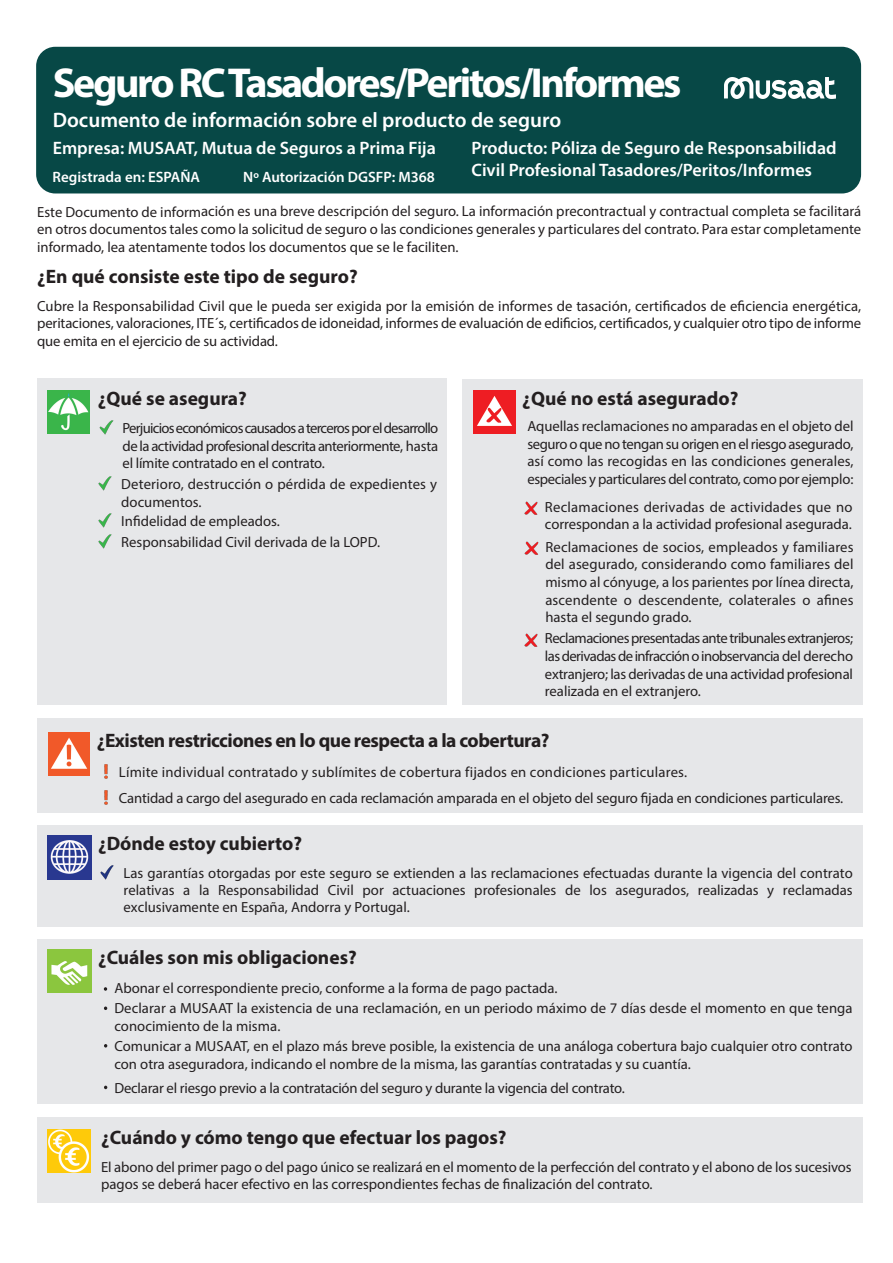
<style>
.page{position:relative;width:893px;height:1263px;background:#fff}
.page>*{position:absolute;margin:0;border:0;box-sizing:border-box;transform-origin:0 0}
.t1{font:700 42px "Myriad Pro";letter-spacing:-.06em;color:#fff}
.t2{font:600 21px "Myriad Pro";color:#fff}
.t3{font:700 19.5px "Myriad Pro";color:#231f20}
.t4{font:700 19.5px "Myriad Pro";letter-spacing:-.025em;color:#231f20}
.t5{font:600 18px/21.6px "Myriad Pro";color:#fff}
.t6{font:600 15px "Myriad Pro";color:#fff}
.t7{font:14.7px/17.7px "Myriad Pro";color:#231f20;text-align:justify}
</style>
<div class="page">
<div style="left:36px;top:47px;width:825px;height:146px;background:#074846;border-radius:19px"></div>
<div style="left:463px;top:379px;width:400px;height:326px;background:#e6e7e9"></div>
<div style="left:37px;top:379px;width:410px;height:326px;background:#e6e7e9"></div>
<img style="left:48px;top:390px;width:41px;height:44px">
<img style="left:473px;top:390px;width:42px;height:44px">
<img style="left:524px;top:501px;width:14px;height:14px">
<img style="left:99px;top:420px;width:15px;height:15px">
<div style="left:37px;top:718px;width:826px;height:94px;background:#e6e7e9"></div>
<img style="left:48px;top:733px;width:42px;height:43px">
<img style="left:104px;top:765px;width:4px;height:14px">
<div style="left:38px;top:825px;width:825px;height:101px;background:#e6e7e9"></div>
<img style="left:48px;top:836px;width:43px;height:43px">
<img style="left:100px;top:865px;width:14px;height:15px">
<img style="left:98px;top:476px;width:14px;height:15px">
<img style="left:524px;top:541px;width:15px;height:14px">
<img style="left:524px;top:633px;width:14px;height:14px">
<img style="left:98px;top:513px;width:14px;height:36px">
<img style="left:104px;top:790px;width:4px;height:15px">
<div style="left:38px;top:939px;width:825px;height:165px;background:#e6e7e9"></div>
<img style="left:48px;top:950px;width:43px;height:43px">
<svg style="left:104px;top:987px;width:3px;height:4px"></svg>
<svg style="left:104px;top:1006px;width:3px;height:4px"></svg>
<div style="left:38px;top:1117px;width:825px;height:86px;background:#e6e7e9"></div>
<img style="left:47px;top:1129px;width:44px;height:44px">
<img style="left:724px;top:78px;width:111px;height:20px">
<h1 class="t1" style="left:53px;top:68px;width:630px">Seguro RC Tasadores/Peritos/Informes</h1>
<h2 class="t2" style="left:53px;top:112px;width:510px">Documento de información sobre el producto de seguro</h2>
<p class="t5" style="left:53px;top:139px;width:385px">Empresa: MUSAAT, Mutua de Seguros a Prima Fija</p>
<p class="t5" style="left:471px;top:139px;width:367px">Producto: Póliza de Seguro de Responsabilidad<br>Civil Profesional Tasadores/Peritos/Informes</p>
<p class="t6" style="left:53px;top:171px;width:149px">Registrada en: ESPAÑA</p>
<p class="t6" style="left:243px;top:171px;width:193px">Nº Autorización DGSFP: M368</p>
<p class="t7" style="left:37px;top:204px;width:826px">Este Documento de información es una breve descripción del seguro. La información precontractual y contractual completa se facilitará en otros documentos tales como la solicitud de seguro o las condiciones generales y particulares del contrato. Para estar completamente informado, lea atentamente todos los documentos que se le faciliten.</p>
<h3 class="t3" style="left:37px;top:269px;width:322px">¿En qué consiste este tipo de seguro?</h3>
<p class="t7" style="left:37px;top:298px;width:826px">Cubre la Responsabilidad Civil que le pueda ser exigida por la emisión de informes de tasación, certificados de eficiencia energética, peritaciones, valoraciones, ITE´s, certificados de idoneidad, informes de evaluación de edificios, certificados, y cualquier otro tipo de informe que emita en el ejercicio de su actividad.</p>
<h3 class="t3" style="left:98px;top:391px;width:151px">¿Qué se asegura?</h3>
<h3 class="t3" style="left:522px;top:391px;width:218px">¿Qué no está asegurado?</h3>
<p class="t7" style="left:123px;top:420px;width:317px">Perjuicios económicos causados a terceros por el desarrollo de la actividad profesional descrita anteriormente, hasta el límite contratado en el contrato.</p>
<p class="t7" style="left:121px;top:476px;width:317px">Deterioro, destrucción o pérdida de expedientes y documentos.</p>
<p class="t7" style="left:121px;top:512px;width:260px;line-height:21px">Infidelidad de empleados.<br>Responsabilidad Civil derivada de la LOPD.</p>
<p class="t7" style="left:527px;top:418px;width:328px">Aquellas reclamaciones no amparadas en el objeto del seguro o que no tengan su origen en el riesgo asegurado, así como las recogidas en las condiciones generales, especiales y particulares del contrato, como por ejemplo:</p>
<p class="t7" style="left:545px;top:499px;width:309px">Reclamaciones derivadas de actividades que no correspondan a la actividad profesional asegurada.</p>
<p class="t7" style="left:545px;top:539px;width:310px">Reclamaciones de socios, empleados y familiares del asegurado, considerando como familiares del mismo al cónyuge, a los parientes por línea directa, ascendente o descendente, colaterales o afines hasta el segundo grado.</p>
<p class="t7" style="left:545px;top:631px;width:310px">Reclamaciones presentadas ante tribunales extranjeros; las derivadas de infracción o inobservancia del derecho extranjero; las derivadas de una actividad profesional realizada en el extranjero.</p>
<h3 class="t4" style="left:97px;top:733px;width:454px">¿Existen restricciones en lo que respecta a la cobertura?</h3>
<p class="t7" style="left:119px;top:764px;width:570px">Límite individual contratado y sublímites de cobertura fijados en condiciones particulares.</p>
<p class="t7" style="left:119px;top:790px;width:726px">Cantidad a cargo del asegurado en cada reclamación amparada en el objeto del seguro fijada en condiciones particulares.</p>
<h3 class="t3" style="left:98px;top:837px;width:206px">¿Dónde estoy cubierto?</h3>
<p class="t7" style="left:124px;top:865px;width:731px">Las garantías otorgadas por este seguro se extienden a las reclamaciones efectuadas durante la vigencia del contrato relativas a la Responsabilidad Civil por actuaciones profesionales de los asegurados, realizadas y reclamadas exclusivamente en España, Andorra y Portugal.</p>
<h3 class="t3" style="left:98px;top:950px;width:260px">¿Cuáles son mis obligaciones?</h3>
<p class="t7" style="left:114px;top:979px;width:740px;line-height:20.7px">Abonar el correspondiente precio, conforme a la forma de pago pactada.<br>Declarar a MUSAAT la existencia de una reclamación, en un periodo máximo de 7 días desde el momento en que tenga</p>
<p class="t7" style="left:114px;top:1018px;width:168px">conocimiento de la misma.</p>
<p class="t7" style="left:114px;top:1038px;width:740px">Comunicar a MUSAAT, en el plazo más breve posible, la existencia de una análoga cobertura bajo cualquier otro contrato con otra aseguradora, indicando el nombre de la misma, las garantías contratadas y su cuantía.</p>
<p class="t7" style="left:114px;top:1080px;width:512px">Declarar el riesgo previo a la contratación del seguro y durante la vigencia del contrato.</p>
<h3 class="t3" style="left:101px;top:1130px;width:407px">¿Cuándo y cómo tengo que efectuar los pagos?</h3>
<p class="t7" style="left:101px;top:1159px;width:752px">El abono del primer pago o del pago único se realizará en el momento de la perfección del contrato y el abono de los sucesivos pagos se deberá hacer efectivo en las correspondientes fechas de finalización del contrato.</p>
</div>
